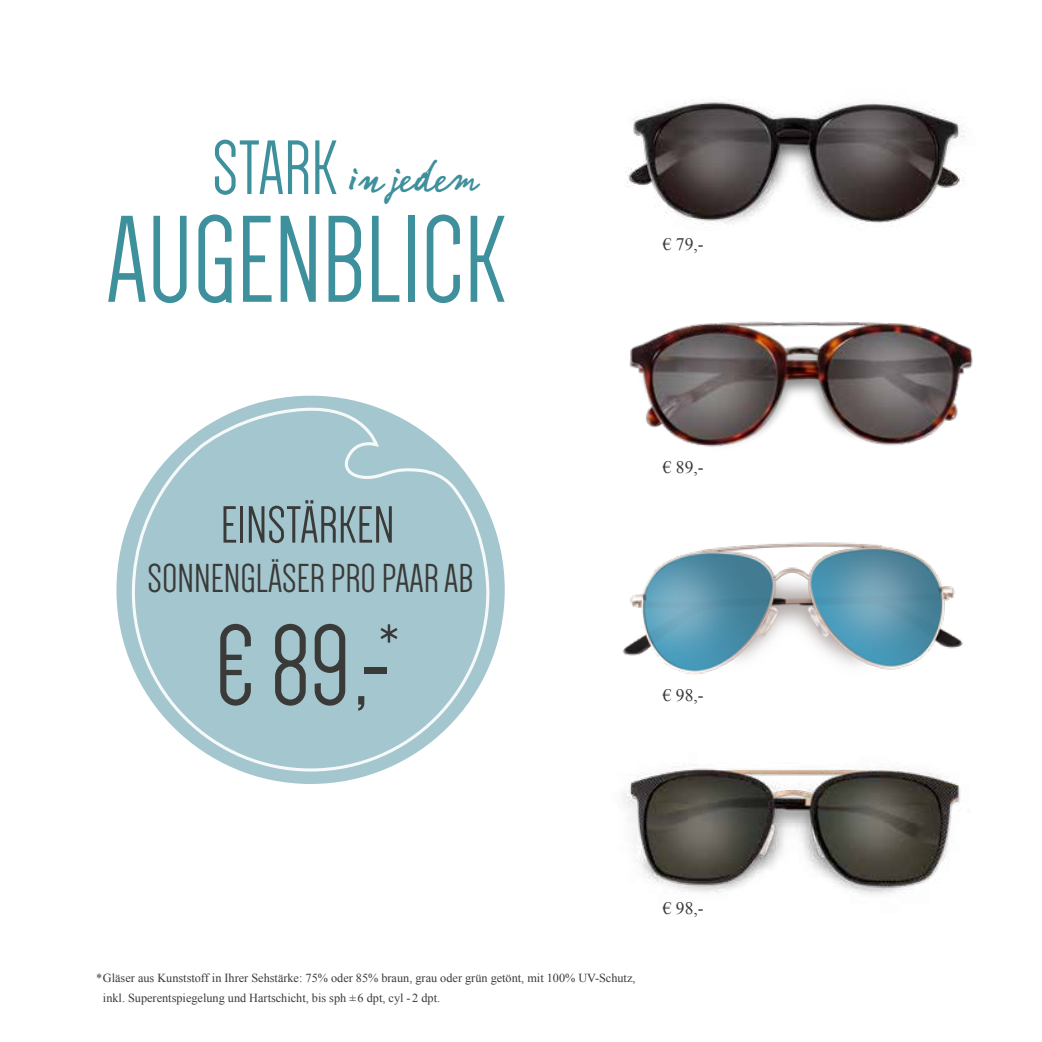
<style>
.page{position:relative;width:1042px;height:1042px;background:#fff}
.page>*{position:absolute;margin:0;border:0;box-sizing:border-box;transform-origin:0 0}
.t1{font:127.4px "Dense";color:#3f909d}
.t2{font:117.6px "Dense";color:#3a3a39}
.t3{font:53.9px "Dense";color:#3a3a39;scale:1.05 1}
.t4{font:43.75px "Notec LT Pro";color:#3f909d}
.t5{font:41.65px "Dense";color:#3a3a39;scale:1.06 1}
.t6{font:17.5px "Times New Roman";color:#3a3a39}
.t7{font:12.25px/19.2px "Times New Roman";color:#3a3a39}
.s1{font-family:"Dense";font-size:79.45px}
.s2{font-size:92.75px}
</style>
<div class="page">
<img style="left:626px;top:99px;width:339px;height:125px">
<img style="left:629px;top:321px;width:344px;height:126px">
<img style="left:623px;top:766px;width:338px;height:129px">
<img style="left:622px;top:542px;width:341px;height:133px">
<div style="left:116px;top:396px;width:389px;height:388px;background:#a4c6ce;border-radius:50%"></div>
<svg style="left:130px;top:406px;width:361px;height:367px"></svg>
<h3 class="t4" style="left:212px;top:142px;width:266px"><span class="s1">STARK</span> in jedem</h3>
<h1 class="t1" style="left:107px;top:197px;width:401px">AUGENBLICK</h1>
<h3 class="t3" style="left:221px;top:498px;width:167px">EINSTÄRKEN</h3>
<h3 class="t5" style="left:148px;top:557px;width:309px">SONNENGLÄSER PRO PAAR AB</h3>
<h2 class="t2" style="left:215px;top:608px;width:187px">€ 89,-<span class="s2">*</span></h2>
<h3 class="t6" style="left:663px;top:232px;width:42px">€ 79,-</h3>
<h3 class="t6" style="left:663px;top:455px;width:42px">€ 89,-</h3>
<h3 class="t6" style="left:663px;top:684px;width:42px">€ 98,-</h3>
<p class="t7" style="left:103px;top:968px;width:534px;text-indent:-7px">*Gläser aus Kunststoff in Ihrer Sehstärke: 75% oder 85% braun, grau oder grün getönt, mit 100% UV-Schutz, inkl. Superentspiegelung und Hartschicht, bis sph ±6 dpt, cyl - 2 dpt.</p>
<h3 class="t6" style="left:663px;top:896px;width:42px">€ 98,-</h3>
</div>
